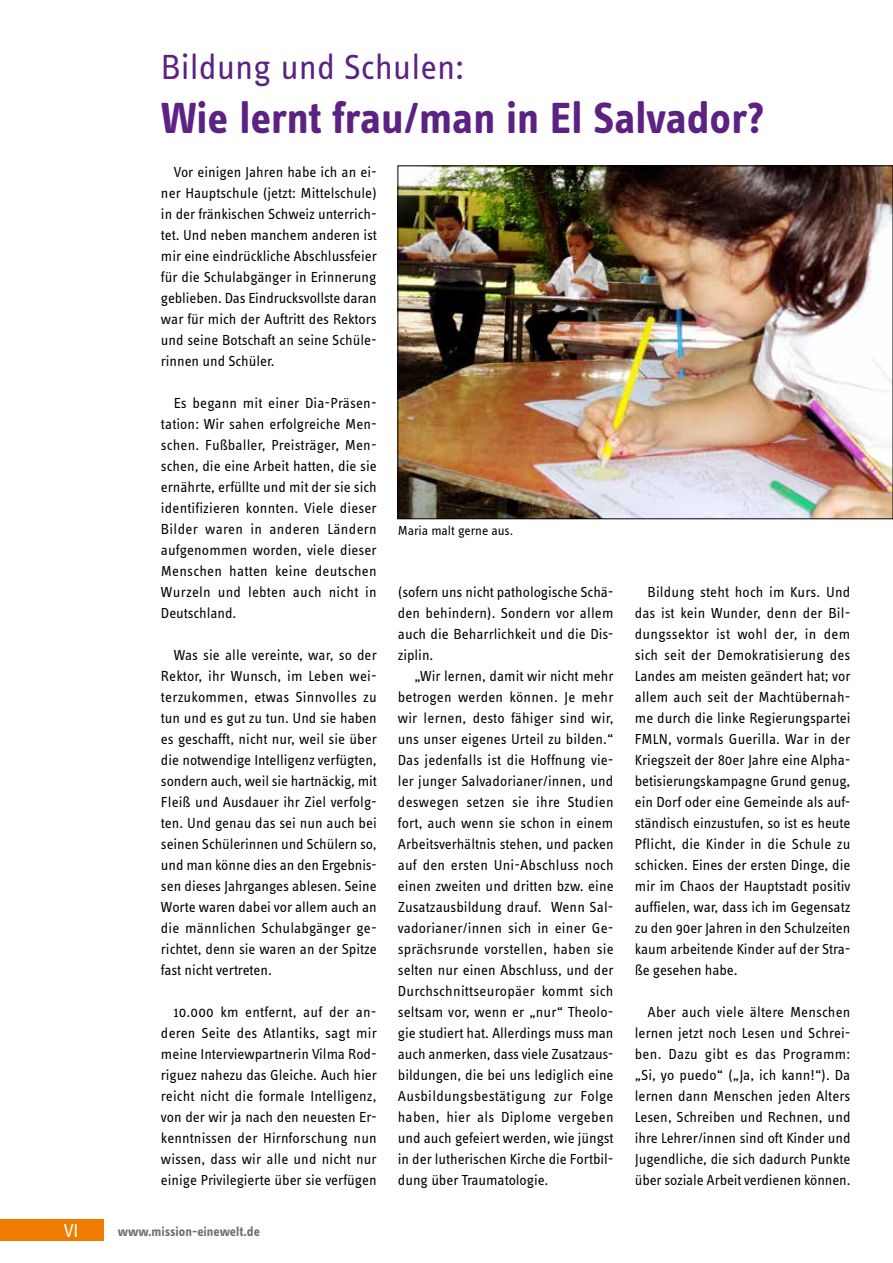
<style>
.page{position:relative;width:893px;height:1263px;background:#fff}
.page>*{position:absolute;margin:0;border:0;box-sizing:border-box;transform-origin:0 0}
.t1{font:700 45px "Info OT Text";color:#5b2283}
.t2{font:36px "Info OT Text";color:#5b2283}
.t3{font:19.5px "Info OT Text";color:#fff}
.t4{font:15px/21px "Info OT Text";color:#000;text-align:justify}
.t5{font:700 13.5px "Info OT Text";color:#6f6f6e}
.t6{font:13.5px "Info OT Text";letter-spacing:-.01em;color:#000}
</style>
<div class="page">
<div style="left:0;top:1220px;width:104px;height:21px;background:#ef7c00"></div>
<img style="left:400px;top:168px;width:491px;height:349px">
<h2 class="t2" style="left:161px;top:45px;width:305px">Bildung und Schulen:</h2>
<h1 class="t1" style="left:161px;top:91px;width:605px">Wie lernt frau/man in El Salvador?</h1>
<p class="t4" style="left:161px;top:161px;width:217px;text-indent:13px">Vor einigen Jahren habe ich an ei&shy;ner Hauptschule (jetzt: Mittelschule) in der fränkischen Schweiz unterrich&shy;tet. Und neben manchem anderen ist mir eine eindrückliche Abschlussfeier für die Schulabgänger in Erinnerung geblieben. Das Eindrucksvollste daran war für mich der Auftritt des Rektors und seine Botschaft an seine Schüle&shy;rinnen und Schüler.</p>
<p class="t4" style="left:161px;top:392px;width:217px;text-indent:13px">Es begann mit einer Dia-Präsen&shy;tation: Wir sahen erfolgreiche Men&shy;schen. Fußballer, Preisträger, Men&shy;schen, die eine Arbeit hatten, die sie ernährte, erfüllte und mit der sie sich identifizieren konnten. Viele dieser Bilder waren in anderen Ländern aufgenommen worden, viele dieser Menschen hatten keine deutschen Wurzeln und lebten auch nicht in Deutschland.</p>
<p class="t4" style="left:161px;top:644px;width:217px;text-indent:13px">Was sie alle vereinte, war, so der Rektor, ihr Wunsch, im Leben wei&shy;terzukommen, etwas Sinnvolles zu tun und es gut zu tun. Und sie haben es geschafft, nicht nur, weil sie über die notwendige Intelligenz verfügten, sondern auch, weil sie hartnäckig, mit Fleiß und Ausdauer ihr Ziel verfolg&shy;ten. Und genau das sei nun auch bei seinen Schülerinnen und Schülern so, und man könne dies an den Ergebnis&shy;sen dieses Jahrganges ablesen. Seine Worte waren dabei vor allem auch an die männlichen Schulabgänger ge&shy;richtet, denn sie waren an der Spitze fast nicht vertreten.</p>
<p class="t4" style="left:161px;top:1001px;width:217px;text-indent:13px">10.000 km entfernt, auf der an&shy;deren Seite des Atlantiks, sagt mir meine Interviewpartnerin Vilma Rod&shy;riguez nahezu das Gleiche. Auch hier reicht nicht die formale Intelligenz, von der wir ja nach den neuesten Er&shy;kenntnissen der Hirnforschung nun wissen, dass wir alle und nicht nur einige Privilegierte über sie verfügen</p>
<h3 class="t3" style="left:64px;top:1218px;width:16px">VI</h3>
<p class="t5" style="left:118px;top:1223px;width:144px">www.mission-einewelt.de</p>
<p class="t6" style="left:398px;top:522px;width:117px">Maria malt gerne aus.</p>
<p class="t4" style="left:398px;top:581px;width:217px">(sofern uns nicht pathologische Schä&shy;den behindern). Sondern vor allem auch die Beharrlichkeit und die Dis&shy;ziplin.</p>
<p class="t4" style="left:398px;top:665px;width:217px;text-indent:16px">„Wir lernen, damit wir nicht mehr betrogen werden können. Je mehr wir lernen, desto fähiger sind wir, uns unser eigenes Urteil zu bilden.“ Das jedenfalls ist die Hoffnung vie&shy;ler junger Salvadorianer/innen, und deswegen setzen sie ihre Studien fort, auch wenn sie schon in einem Arbeitsverhältnis stehen, und packen auf den ersten Uni-Abschluss noch einen zweiten und dritten bzw. eine Zusatzausbildung drauf. Wenn Sal&shy;vadorianer/innen sich in einer Ge&shy;sprächsrunde vorstellen, haben sie selten nur einen Abschluss, und der Durchschnittseuropäer kommt sich seltsam vor, wenn er „nur“ Theolo&shy;gie studiert hat. Allerdings muss man auch anmerken, dass viele Zusatzaus&shy;bildungen, die bei uns lediglich eine Ausbildungsbestätigung zur Folge haben, hier als Diplome vergeben und auch gefeiert werden, wie jüngst in der lutherischen Kirche die Fortbil&shy;dung über Traumatologie.</p>
<p class="t4" style="left:635px;top:581px;width:217px;text-indent:13px">Bildung steht hoch im Kurs. Und das ist kein Wunder, denn der Bil&shy;dungssektor ist wohl der, in dem sich seit der Demokratisierung des Landes am meisten geändert hat; vor allem auch seit der Machtübernah&shy;me durch die linke Regierungspartei FMLN, vormals Guerilla. War in der Kriegszeit der 80er Jahre eine Alpha&shy;betisierungskampagne Grund genug, ein Dorf oder eine Gemeinde als auf&shy;ständisch einzustufen, so ist es heute Pflicht, die Kinder in die Schule zu schicken. Eines der ersten Dinge, die mir im Chaos der Hauptstadt positiv auffielen, war, dass ich im Gegensatz zu den 90er Jahren in den Schulzeiten kaum arbeitende Kinder auf der Stra&shy;ße gesehen habe.</p>
<p class="t4" style="left:635px;top:1001px;width:217px;text-indent:13px">Aber auch viele ältere Menschen lernen jetzt noch Lesen und Schrei&shy;ben. Dazu gibt es das Programm: „Si, yo puedo“ („Ja, ich kann!“). Da lernen dann Menschen jeden Alters Lesen, Schreiben und Rechnen, und ihre Lehrer/innen sind oft Kinder und Jugendliche, die sich dadurch Punkte über soziale Arbeit verdienen können.</p>
</div>
